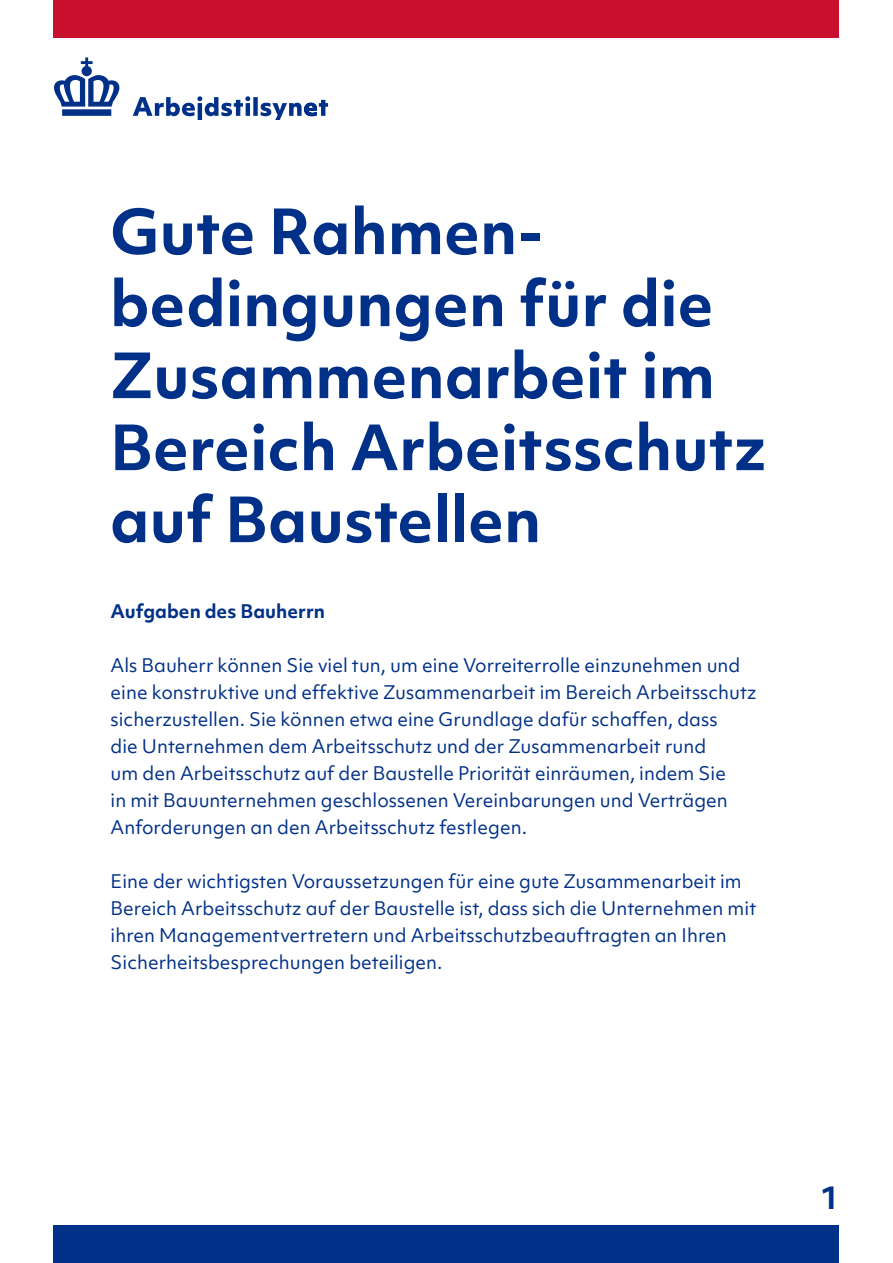
<style>
.page{position:relative;width:893px;height:1263px;background:#fff}
.page>*{position:absolute;margin:0;border:0;box-sizing:border-box;transform-origin:0 0}
.t1{font:700 60px/72px "Objektiv Mk 1";color:#003087}
.t2{font:700 30px "Objektiv Mk 1";color:#003087}
.t3{font:18px/27px "Objektiv Mk 1";color:#003087}
.t4{font:700 18px "Objektiv Mk 1";color:#003087}
</style>
<div class="page">
<div style="left:53px;top:0;width:786px;height:38px;background:#c8102e"></div>
<div style="left:53px;top:1225px;width:786px;height:38px;background:#003087"></div>
<svg style="left:133px;top:96px;width:195px;height:23px"></svg>
<svg style="left:54px;top:57px;width:65px;height:59px"></svg>
<h1 class="t1" style="left:110px;top:194px;width:658px">Gute Rahmen&shy;bedingungen für die<br>Zusammenarbeit im<br>Bereich Arbeitsschutz auf Baustellen</h1>
<h2 class="t4" style="left:111px;top:598px;width:216px">Aufgaben des Bauherrn</h2>
<p class="t3" style="left:111px;top:651px;width:648px">Als Bauherr können Sie viel tun, um eine Vorreiterrolle einzunehmen und eine konstruktive und effektive Zusammenarbeit im Bereich Arbeitsschutz sicherzustellen. Sie können etwa eine Grundlage dafür schaffen, dass<br>die Unternehmen dem Arbeitsschutz und der Zusammenarbeit rund<br>um den Arbeitsschutz auf der Baustelle Priorität einräumen, indem Sie<br>in mit Bauunternehmen geschlossenen Vereinbarungen und Verträgen Anforderungen an den Arbeitsschutz festlegen.</p>
<p class="t3" style="left:111px;top:867px;width:647px">Eine der wichtigsten Voraussetzungen für eine gute Zusammenarbeit im Bereich Arbeitsschutz auf der Baustelle ist, dass sich die Unternehmen mit ihren Managementvertretern und Arbeitsschutzbeauftragten an Ihren Sicherheitsbesprechungen beteiligen.</p>
<h2 class="t2" style="left:820px;top:1176px;width:20px">1</h2>
</div>
